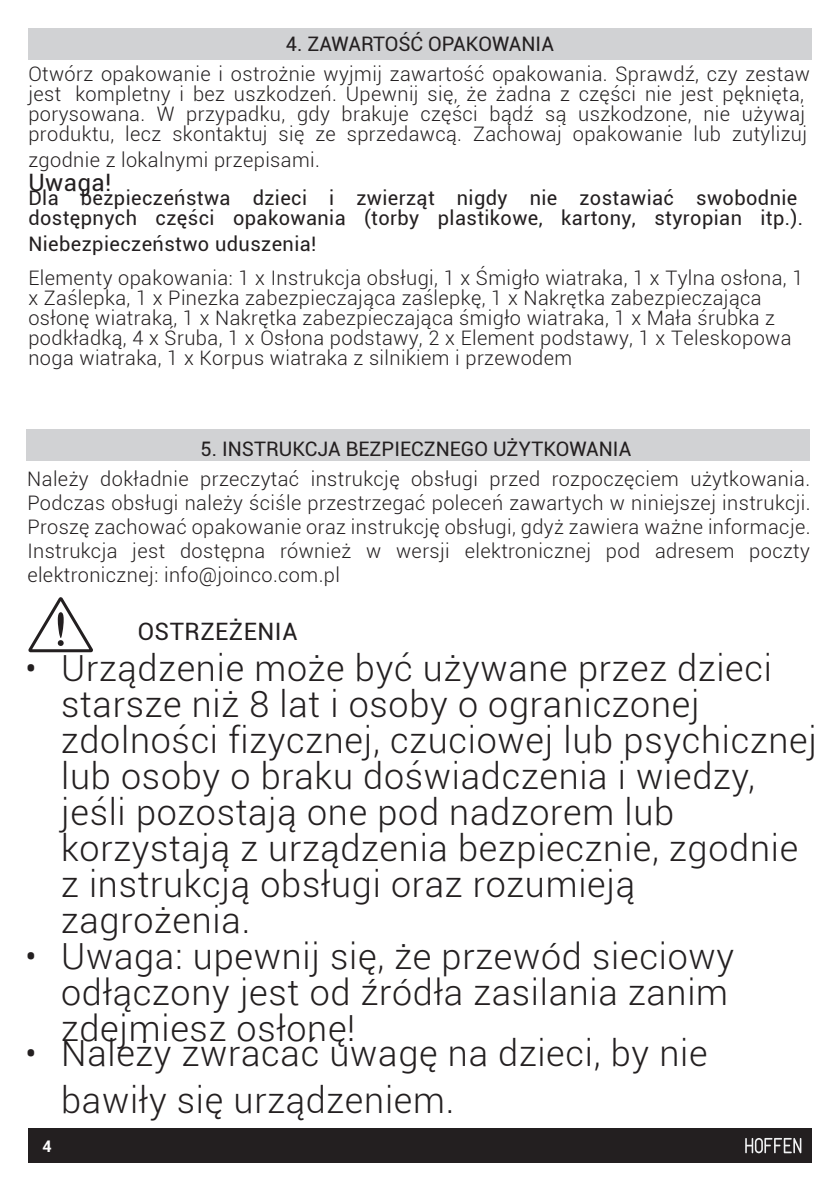
<style>
.page{position:relative;width:840px;height:1191px;background:#fff}
.page>*{position:absolute;margin:0;border:0;box-sizing:border-box;transform-origin:0 0}
.t1{font:300 36px/36px "Roboto";letter-spacing:.02em;color:#231f20}
.UWAGA{font:24px "Roboto";letter-spacing:.02em;color:#231f20}
.ZWYKŁY{font:24px "Roboto";letter-spacing:.02em;color:#231f20}
.ZWYKŁY-2{font:300 20px/20px "Roboto";letter-spacing:.02em;color:#231f20}
.ZWYKŁY-3{font:20px/20px "Roboto";letter-spacing:.02em;color:#231f20}
.PL_DO_SPISU_TYTUL{font:20px "Roboto";color:#231f20}
.t2{font:700 16px "Roboto";color:#fff}
.s1{font-weight:400}
</style>
<div class="page">
<div style="left:26px;top:429px;width:783px;height:31px;background:#d1d2d4"></div>
<svg style="left:28px;top:597px;width:65px;height:56px"></svg>
<div style="left:28px;top:28px;width:783px;height:31px;background:#d1d2d4"></div>
<div style="left:28px;top:1128px;width:783px;height:34px;background:#231f20"></div>
<svg style="left:745px;top:1138px;width:56px;height:15px"></svg>
<p class="PL_DO_SPISU_TYTUL" style="left:286px;top:30px;width:269px">4. ZAWARTOŚĆ OPAKOWANIA</p>
<p class="ZWYKŁY-2" style="left:28px;top:63px;width:782px">Otwórz opakowanie i ostrożnie wyjmij zawartość opakowania. Sprawdź, czy zestaw jest kompletny i bez uszkodzeń. Upewnij się, że żadna z części nie jest pęknięta, porysowana. W przypadku, gdy brakuje części bądź są uszkodzone, nie używaj produktu, lecz skontaktuj się ze sprzedawcą. Zachowaj opakowanie lub zutylizuj</p>
<p class="ZWYKŁY-2" style="left:28px;top:149px;width:293px">zgodnie z lokalnymi przepisami.</p>
<p class="ZWYKŁY" style="left:28px;top:166px;width:85px">Uwaga!</p>
<p class="ZWYKŁY-3" style="left:28px;top:187px;width:775px">Dla bezpieczeństwa dzieci i zwierząt nigdy nie zostawiać swobodnie dostępnych części opakowania (torby plastikowe, kartony, styropian itp.).</p>
<p class="ZWYKŁY-2" style="left:28px;top:226px;width:776px;line-height:34px"><span class="s1">Niebezpieczeństwo uduszenia!<br></span>Elementy opakowania: 1 x Instrukcja obsługi, 1 x Śmigło wiatraka, 1 x Tylna osłona, 1</p>
<p class="ZWYKŁY-2" style="left:28px;top:287px;width:764px">x Zaślepka, 1 x Pinezka zabezpieczająca zaślepkę, 1 x Nakrętka zabezpieczająca osłonę wiatraka, 1 x Nakrętka zabezpieczająca śmigło wiatraka, 1 x Mała śrubka z podkładką, 4 x Śruba, 1 x Osłona podstawy, 2 x Element podstawy, 1 x Teleskopowa noga wiatraka, 1 x Korpus wiatraka z silnikiem i przewodem</p>
<p class="PL_DO_SPISU_TYTUL" style="left:200px;top:435px;width:432px">5. INSTRUKCJA BEZPIECZNEGO UŻYTKOWANIA</p>
<p class="ZWYKŁY-2" style="left:27px;top:466px;width:784px;line-height:24px;text-align:justify">Należy dokładnie przeczytać instrukcję obsługi przed rozpoczęciem użytkowania.<br>Podczas obsługi należy ściśle przestrzegać poleceń zawartych w niniejszej instrukcji.<br>Proszę zachować opakowanie oraz instrukcję obsługi, gdyż zawiera ważne informacje.<br>Instrukcja jest dostępna również w wersji elektronicznej pod adresem poczty elektronicznej: info@joinco.com.pl</p>
<p class="UWAGA" style="left:138px;top:615px;width:161px">OSTRZEŻENIA</p>
<p class="t1" style="left:61px;top:648px;width:756px;text-indent:-36px">• Urządzenie może być używane przez dzieci starsze niż 8 lat i osoby o ograniczonej zdolności fizycznej, czuciowej lub psychicznej lub osoby o braku doświadczenia i wiedzy, jeśli pozostają one pod nadzorem lub korzystają z urządzenia bezpiecznie, zgodnie z instrukcją obsługi oraz rozumieją zagrożenia.</p>
<p class="t1" style="left:61px;top:936px;width:674px;text-indent:-36px">• Uwaga: upewnij się, że przewód sieciowy odłączony jest od źródła zasilania zanim zdejmiesz osłonę!</p>
<p class="t1" style="left:61px;top:1028px;width:647px;line-height:46.8px;text-indent:-36px">• Należy zwracać uwagę na dzieci, by nie bawiły się urządzeniem.</p>
<p class="t2" style="left:43px;top:1134px;width:11px">4</p>
</div>
